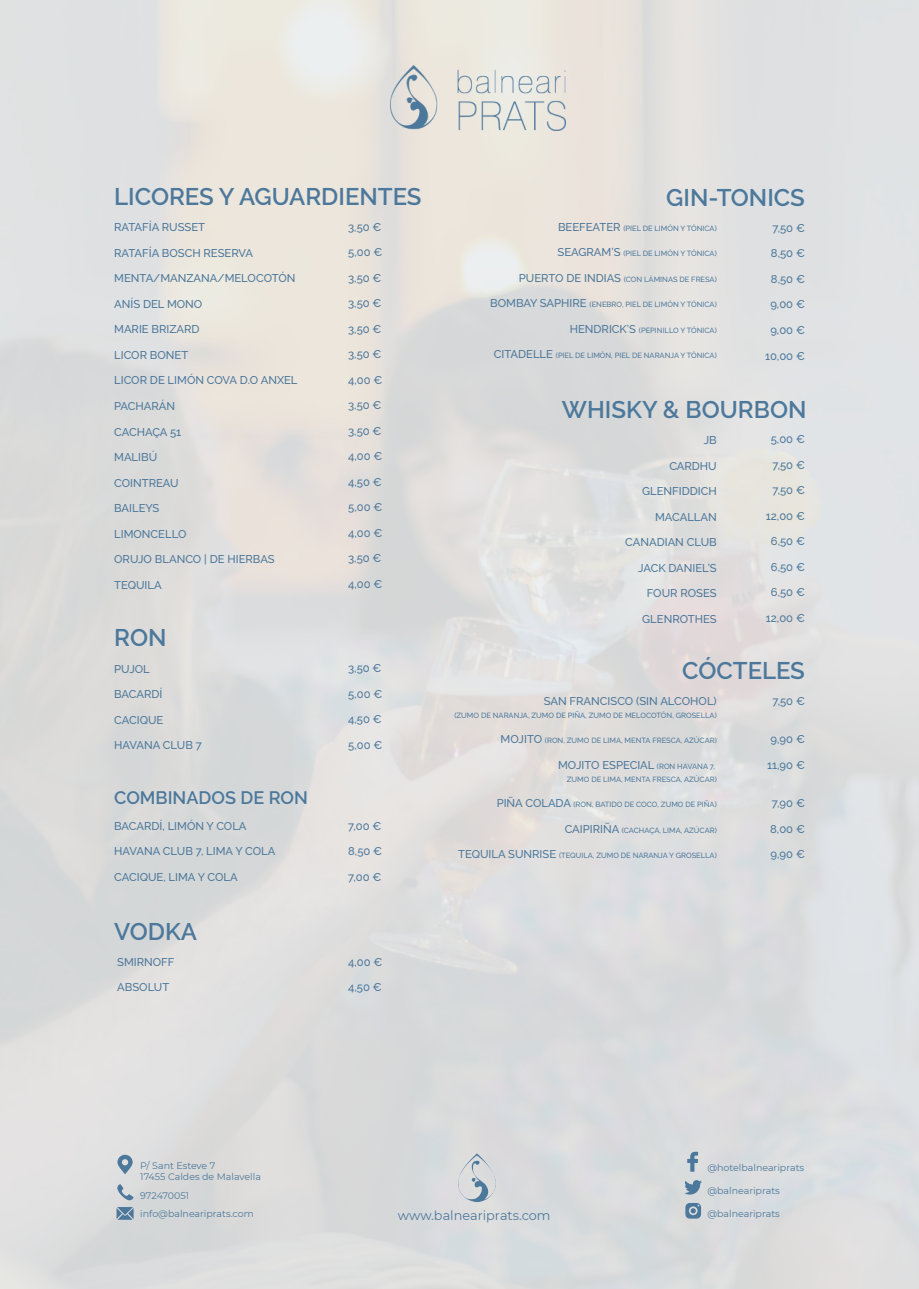
<style>
.page{position:relative;width:919px;height:1289px;background:#fff}
.page>*{position:absolute;margin:0;border:0;box-sizing:border-box;transform-origin:0 0}
.t1{font:600 24px "Raleway";color:#4c789b}
.t2{font:600 18px "Raleway";color:#4c789b}
.t3{font:12.9px "Montserrat";color:#4c789b}
.t4{font:500 11.25px "Raleway";color:#4c789b}
.t5{font:9.45px/18.5px "Montserrat";color:#4c789b}
.t6{font:500 7.5px "Raleway";color:#4c789b}
.s1{font-size:11.25px}
.s2{font-size:7.5px}
</style>
<div class="page">
<div style="left:0;top:0;width:918px;height:1288px;background:linear-gradient(to right,#dfdedb,#dfe0e0)"></div>
<img style="left:390px;top:65px;width:175px;height:65px">
<img style="left:459px;top:1153px;width:38px;height:48px">
<svg style="left:684px;top:1179px;width:18px;height:15px"></svg>
<svg style="left:687px;top:1151px;width:11px;height:20px"></svg>
<svg style="left:117px;top:1154px;width:16px;height:20px"></svg>
<svg style="left:685px;top:1202px;width:16px;height:16px"></svg>
<svg style="left:117px;top:1184px;width:16px;height:16px"></svg>
<svg style="left:116px;top:1206px;width:18px;height:13px"></svg>
<h1 class="t1" style="left:114px;top:183px;width:309px">LICORES Y AGUARDIENTES</h1>
<p class="t4" style="left:114px;top:221px;width:92px">RATAFÍA RUSSET</p>
<p class="t4" style="left:114px;top:246px;width:140px">RATAFÍA BOSCH RESERVA</p>
<p class="t4" style="left:114px;top:272px;width:183px">MENTA/MANZANA/MELOCOTÓN</p>
<p class="t4" style="left:114px;top:297px;width:90px">ANÍS DEL MONO</p>
<p class="t4" style="left:114px;top:323px;width:87px">MARIE BRIZARD</p>
<p class="t4" style="left:114px;top:348px;width:76px">LICOR BONET</p>
<p class="t4" style="left:114px;top:374px;width:185px">LICOR DE LIMÓN COVA D.O ANXEL</p>
<p class="t4" style="left:114px;top:399px;width:63px">PACHARÁN</p>
<p class="t4" style="left:114px;top:425px;width:69px">CACHAÇA 51</p>
<p class="t4" style="left:114px;top:450px;width:44px">MALIBÚ</p>
<p class="t4" style="left:114px;top:476px;width:66px">COINTREAU</p>
<p class="t4" style="left:114px;top:501px;width:47px">BAILEYS</p>
<p class="t4" style="left:114px;top:527px;width:74px">LIMONCELLO</p>
<p class="t4" style="left:114px;top:552px;width:162px">ORUJO BLANCO | DE HIERBAS</p>
<p class="t4" style="left:114px;top:578px;width:49px">TEQUILA</p>
<h1 class="t1" style="left:114px;top:624px;width:54px">RON</h1>
<p class="t4" style="left:114px;top:662px;width:37px">PUJOL</p>
<p class="t4" style="left:114px;top:687px;width:50px">BACARDÍ</p>
<p class="t4" style="left:114px;top:713px;width:51px">CACIQUE</p>
<p class="t4" style="left:114px;top:738px;width:89px">HAVANA CLUB 7</p>
<h2 class="t2" style="left:114px;top:787px;width:195px">COMBINADOS DE RON</h2>
<p class="t4" style="left:114px;top:819px;width:134px">BACARDÍ, LIMÓN Y COLA</p>
<p class="t4" style="left:114px;top:844px;width:163px">HAVANA CLUB 7, LIMA Y COLA</p>
<p class="t4" style="left:114px;top:870px;width:125px">CACIQUE, LIMA Y COLA</p>
<h1 class="t1" style="left:114px;top:917px;width:84px">VODKA</h1>
<p class="t4" style="left:117px;top:955px;width:59px">SMIRNOFF</p>
<p class="t4" style="left:117px;top:980px;width:54px">ABSOLUT</p>
<p class="t4" style="left:348px;top:220px;width:35px">3,50 €</p>
<p class="t4" style="left:348px;top:246px;width:36px">5,00 €</p>
<p class="t4" style="left:348px;top:271px;width:35px">3,50 €</p>
<p class="t4" style="left:348px;top:297px;width:35px">3,50 €</p>
<p class="t4" style="left:348px;top:322px;width:35px">3,50 €</p>
<p class="t4" style="left:348px;top:348px;width:35px">3,50 €</p>
<p class="t4" style="left:348px;top:373px;width:36px">4,00 €</p>
<p class="t4" style="left:348px;top:399px;width:35px">3,50 €</p>
<p class="t4" style="left:348px;top:424px;width:35px">3,50 €</p>
<p class="t4" style="left:348px;top:450px;width:36px">4,00 €</p>
<p class="t4" style="left:348px;top:475px;width:35px">4,50 €</p>
<p class="t4" style="left:348px;top:501px;width:36px">5,00 €</p>
<p class="t4" style="left:348px;top:526px;width:36px">4,00 €</p>
<p class="t4" style="left:348px;top:552px;width:35px">3,50 €</p>
<p class="t4" style="left:348px;top:577px;width:36px">4,00 €</p>
<p class="t4" style="left:348px;top:661px;width:35px">3,50 €</p>
<p class="t4" style="left:348px;top:687px;width:36px">5,00 €</p>
<p class="t4" style="left:348px;top:712px;width:35px">4,50 €</p>
<p class="t4" style="left:348px;top:738px;width:36px">5,00 €</p>
<p class="t4" style="left:348px;top:819px;width:35px">7,00 €</p>
<p class="t4" style="left:348px;top:844px;width:35px">8,50 €</p>
<p class="t4" style="left:348px;top:870px;width:35px">7,00 €</p>
<p class="t4" style="left:348px;top:955px;width:36px">4,00 €</p>
<p class="t4" style="left:348px;top:980px;width:35px">4,50 €</p>
<h1 class="t1" style="left:666px;top:183px;width:140px">GIN-TONICS</h1>
<p class="t4" style="left:772px;top:221px;width:34px">7,50 €</p>
<p class="t4" style="left:771px;top:247px;width:35px">8,50 €</p>
<p class="t4" style="left:771px;top:272px;width:35px">8,50 €</p>
<p class="t4" style="left:770px;top:298px;width:36px">9,00 €</p>
<p class="t4" style="left:770px;top:323px;width:36px">9,00 €</p>
<p class="t4" style="left:765px;top:349px;width:41px">10,00 €</p>
<p class="t6" style="left:558px;top:224px;width:160px"><span class="s1">BEEFEATER</span> (PIEL DE LIMÓN Y TÓNICA)</p>
<p class="t6" style="left:557px;top:249px;width:161px"><span class="s1">SEAGRAM’S</span> (PIEL DE LIMÓN Y TÓNICA)</p>
<p class="t6" style="left:519px;top:275px;width:199px"><span class="s1">PUERTO DE INDIAS</span> (CON LÁMINAS DE FRESA)</p>
<p class="t6" style="left:490px;top:300px;width:228px"><span class="s1">BOMBAY SAPHIRE</span> (ENEBRO, PIEL DE LIMÓN Y TÓNICA)</p>
<p class="t6" style="left:569px;top:326px;width:148px"><span class="s1">HENDRICK’S</span> (PEPINILLO Y TÓNICA)</p>
<p class="t6" style="left:494px;top:351px;width:224px"><span class="s1">CITADELLE</span> (PIEL DE LIMÓN, PIEL DE NARANJA Y TÓNICA)</p>
<h1 class="t1" style="left:562px;top:395px;width:246px">WHISKY &amp; BOURBON</h1>
<p class="t4" style="left:703px;top:433px;width:15px">JB</p>
<p class="t4" style="left:669px;top:459px;width:49px">CARDHU</p>
<p class="t4" style="left:642px;top:484px;width:76px">GLENFIDDICH</p>
<p class="t4" style="left:655px;top:510px;width:63px">MACALLAN</p>
<p class="t4" style="left:625px;top:535px;width:93px">CANADIAN CLUB</p>
<p class="t4" style="left:638px;top:561px;width:80px">JACK DANIEL’S</p>
<p class="t4" style="left:647px;top:586px;width:71px">FOUR ROSES</p>
<p class="t4" style="left:642px;top:612px;width:76px">GLENROTHES</p>
<p class="t4" style="left:770px;top:433px;width:36px">5,00 €</p>
<p class="t4" style="left:772px;top:458px;width:34px">7,50 €</p>
<p class="t4" style="left:772px;top:484px;width:34px">7,50 €</p>
<p class="t4" style="left:765px;top:509px;width:41px">12,00 €</p>
<p class="t4" style="left:770px;top:535px;width:36px">6,50 €</p>
<p class="t4" style="left:770px;top:560px;width:36px">6,50 €</p>
<p class="t4" style="left:770px;top:586px;width:36px">6,50 €</p>
<p class="t4" style="left:765px;top:611px;width:41px">12,00 €</p>
<h1 class="t1" style="left:682px;top:656px;width:124px">CÓCTELES</h1>
<p class="t4" style="left:543px;top:694px;width:174px">SAN FRANCISCO (SIN ALCOHOL)</p>
<p class="t6" style="left:454px;top:711px;width:264px">(ZUMO DE NARANJA, ZUMO DE PIÑA, ZUMO DE MELOCOTÓN, GROSELLA)</p>
<p class="t6" style="left:500px;top:736px;width:218px"><span class="s1">MOJITO</span> (RON, ZUMO DE LIMA, MENTA FRESCA, AZÚCAR)</p>
<p class="t4" style="left:558px;top:758px;width:158px">MOJITO ESPECIAL <span class="s2">(RON HAVANA 7,</span></p>
<p class="t6" style="left:567px;top:774px;width:151px">ZUMO DE LIMA, MENTA FRESCA, AZÚCAR)</p>
<p class="t6" style="left:496px;top:800px;width:221px"><span class="s1">PIÑA COLADA</span> (RON, BATIDO DE COCO, ZUMO DE PIÑA)</p>
<p class="t6" style="left:564px;top:825px;width:154px"><span class="s1">CAIPIRIÑA</span> (CACHAÇA, LIMA, AZÚCAR)</p>
<p class="t6" style="left:458px;top:851px;width:260px"><span class="s1">TEQUILA SUNRISE</span> (TEQUILA, ZUMO DE NARANJA Y GROSELLA)</p>
<p class="t4" style="left:772px;top:694px;width:34px">7,50 €</p>
<p class="t4" style="left:770px;top:733px;width:36px">9,90 €</p>
<p class="t4" style="left:767px;top:758px;width:39px">11,90 €</p>
<p class="t4" style="left:771px;top:796px;width:35px">7,90 €</p>
<p class="t4" style="left:770px;top:822px;width:36px">8,00 €</p>
<p class="t4" style="left:770px;top:847px;width:36px">9,90 €</p>
<p class="t5" style="left:140px;top:1160px;width:122px;line-height:10.4px">P/ Sant Esteve 7<br>17455 Caldes de Malavella</p>
<p class="t5" style="left:707px;top:1158px;width:98px">@hotelbalneariprats</p>
<p class="t5" style="left:140px;top:1185px;width:115px">972470051 info@balneariprats.com</p>
<p class="t3" style="left:398px;top:1206px;width:154px">www.balneariprats.com</p>
<p class="t5" style="left:707px;top:1181px;width:74px">@balneariprats</p>
<p class="t5" style="left:707px;top:1204px;width:74px">@balneariprats</p>
</div>
